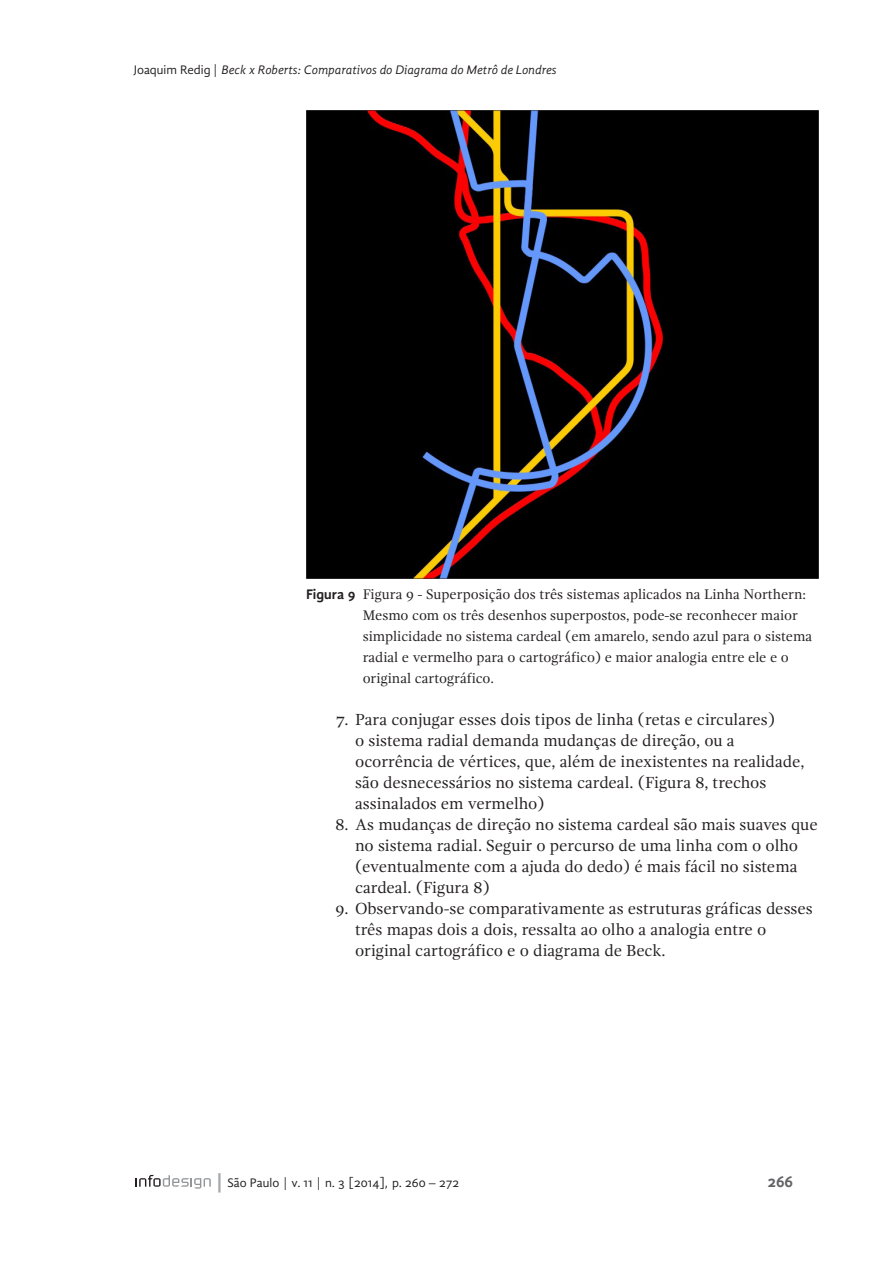
<style>
.page{position:relative;width:893px;height:1263px;background:#fff}
.page>*{position:absolute;margin:0;border:0;box-sizing:border-box;transform-origin:0 0}
.t1{font:16.5px/21px "Gandhi Serif";color:#231f20}
.t2{font:700 16.5px "Gandhi Sans";color:#636366}
.t3{font:14.25px/21px "Gandhi Serif";color:#231f20}
.t4{font:italic 12.75px "Gandhi Sans";color:#231f20}
.t5{font:12.75px "Gandhi Sans";color:#231f20}
.s1{font-style:normal}
.s2{font-family:"Gandhi Sans";font-weight:700}
.s3{font-size:19.2px;color:#a8a9ad}
</style>
<div class="page">
<svg style="left:136px;top:1175px;width:75px;height:13px"></svg>
<img style="left:306px;top:111px;width:513px;height:468px">
<p class="t4" style="left:134px;top:62px;width:424px"><span class="s1">Joaquim Redig |</span> Beck x Roberts: Comparativos do Diagrama do Metrô de Londres</p>
<p class="t3" style="left:363px;top:583px;width:451px;text-indent:-57px"><span class="s2">Figura 9</span> Figura 9 - Superposição dos três sistemas aplicados na Linha Northern:<br>Mesmo com os três desenhos superpostos, pode-se reconhecer maior simplicidade no sistema cardeal (em amarelo, sendo azul para o sistema radial e vermelho para o cartográfico) e maior analogia entre ele e o original cartográfico.</p>
<p class="t1" style="left:355px;top:709px;width:451px;text-indent:-19px">7. Para conjugar esses dois tipos de linha (retas e circulares)<br>o sistema radial demanda mudanças de direção, ou a ocorrência de vértices, que, além de inexistentes na realidade, são desnecessários no sistema cardeal. (Figura 8, trechos assinalados em vermelho)</p>
<p class="t1" style="left:355px;top:814px;width:464px;text-indent:-19px">8. As mudanças de direção no sistema cardeal são mais suaves que no sistema radial. Seguir o percurso de uma linha com o olho (eventualmente com a ajuda do dedo) é mais fácil no sistema cardeal. (Figura 8)</p>
<p class="t1" style="left:355px;top:898px;width:459px;text-indent:-20px">9. Observando-se comparativamente as estruturas gráficas desses três mapas dois a dois, ressalta ao olho a analogia entre o original cartográfico e o diagrama de Beck.</p>
<p class="t5" style="left:214px;top:1175px;width:247px"><span class="s3">|</span>São Paulo | v. 11 | n. 3 [2014], p. 260 – 272</p>
<p class="t2" style="left:768px;top:1171px;width:27px">266</p>
</div>
